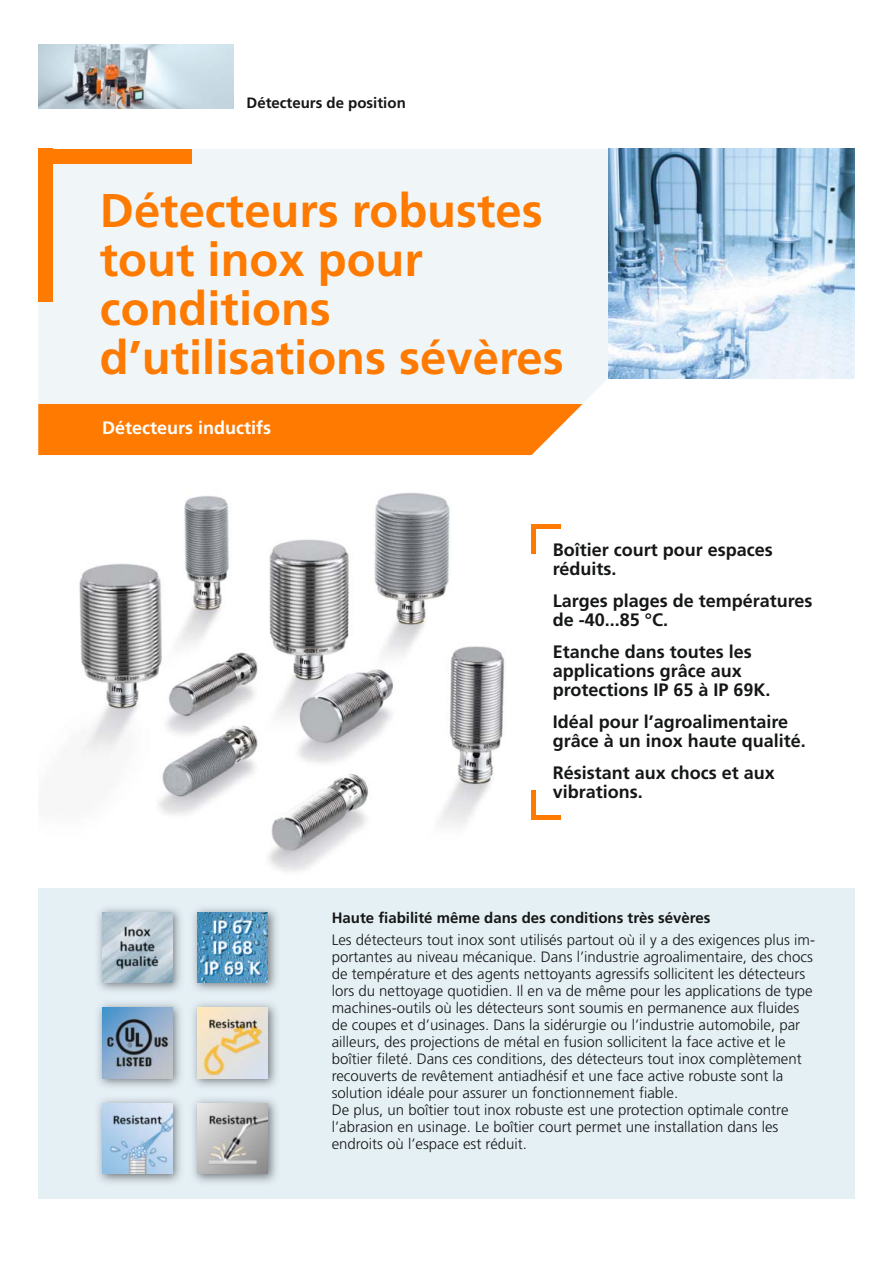
<style>
.page{position:relative;width:893px;height:1263px;background:#fff}
.page>*{position:absolute;margin:0;border:0;box-sizing:border-box;transform-origin:0 0}
.t1{font:700 47.25px/48.9px "Frutiger LT Com";color:#ff7a00}
.t2{font:700 18px/19.2px "Frutiger LT Com";color:#151616}
.t3{font:700 18px "Frutiger LT Com";color:#fff}
.t4{font:300 15px/17px "Frutiger LT Com";color:#151616}
.t5{font:700 15px "Frutiger LT Com";color:#151616}
</style>
<div class="page">
<img style="left:38px;top:493px;width:468px;height:396px">
<div style="left:38px;top:889px;width:817px;height:310px;background:#e5f0f5"></div>
<div style="left:38px;top:149px;width:570px;height:255px;background:#f0f6f8"></div>
<img style="left:608px;top:149px;width:247px;height:229px">
<div style="left:38px;top:404px;width:545px;height:51px;background:#ff7a00"></div>
<div style="left:38px;top:149px;width:153px;height:15px;background:#ff7a00"></div>
<div style="left:38px;top:149px;width:15px;height:153px;background:#ff7a00"></div>
<img style="left:98px;top:908px;width:179px;height:275px">
<img style="left:102px;top:912px;width:70px;height:70px">
<img style="left:188px;top:908px;width:1px;height:275px">
<img style="left:198px;top:912px;width:70px;height:70px">
<img style="left:102px;top:1008px;width:70px;height:70px">
<img style="left:189px;top:998px;width:88px;height:1px">
<img style="left:198px;top:1008px;width:70px;height:70px">
<img style="left:102px;top:1103px;width:70px;height:71px">
<img style="left:189px;top:1093px;width:88px;height:1px">
<img style="left:198px;top:1103px;width:70px;height:71px">
<hr style="left:531px;top:524px;width:30px;height:4px;background:#ff7a00">
<div style="left:531px;top:524px;width:5px;height:30px;background:#ff7a00"></div>
<div style="left:531px;top:815px;width:30px;height:5px;background:#ff7a00"></div>
<div style="left:531px;top:790px;width:5px;height:30px;background:#ff7a00"></div>
<img style="left:38px;top:45px;width:196px;height:63px">
<p class="t5" style="left:247px;top:97px;width:161px">Détecteurs de position</p>
<h1 class="t1" style="left:100px;top:190px;width:465px">Détecteurs robustes tout inox pour conditions d’utilisations sévères</h1>
<p class="t3" style="left:102px;top:420px;width:171px">Détecteurs inductifs</p>
<p class="t2" style="left:553px;top:541px;width:222px">Boîtier court pour espaces réduits.</p>
<p class="t2" style="left:553px;top:592px;width:261px">Larges plages de températures de -40...85 °C.</p>
<p class="t2" style="left:553px;top:643px;width:219px">Etanche dans toutes les applications grâce aux protections IP 65 à IP 69K.</p>
<p class="t2" style="left:553px;top:713px;width:255px">Idéal pour l’agroalimentaire grâce à un inox haute qualité.</p>
<p class="t2" style="left:553px;top:765px;width:224px">Résistant aux chocs et aux vibrations.</p>
<p class="t5" style="left:332px;top:912px;width:380px">Haute fiabilité même dans des conditions très sévères</p>
<p class="t4" style="left:332px;top:932px;width:485px">Les détecteurs tout inox sont utilisés partout où il y a des exigences plus im&shy;portantes au niveau mécanique. Dans l’industrie agroalimentaire, des chocs de température et des agents nettoyants agressifs sollicitent les détecteurs lors du nettoyage quotidien. Il en va de même pour les applications de type machines-outils où les détecteurs sont soumis en permanence aux fluides de coupes et d’usinages. Dans la sidérurgie ou l’industrie automobile, par ailleurs, des projections de métal en fusion sollicitent la face active et le boîtier fileté. Dans ces conditions, des détecteurs tout inox complètement recouverts de revêtement antiadhésif et une face active robuste sont la solution idéale pour assurer un fonctionnement fiable.<br>De plus, un boîtier tout inox robuste est une protection optimale contre l’abrasion en usinage. Le boîtier court permet une installation dans les endroits où l’espace est réduit.</p>
</div>
